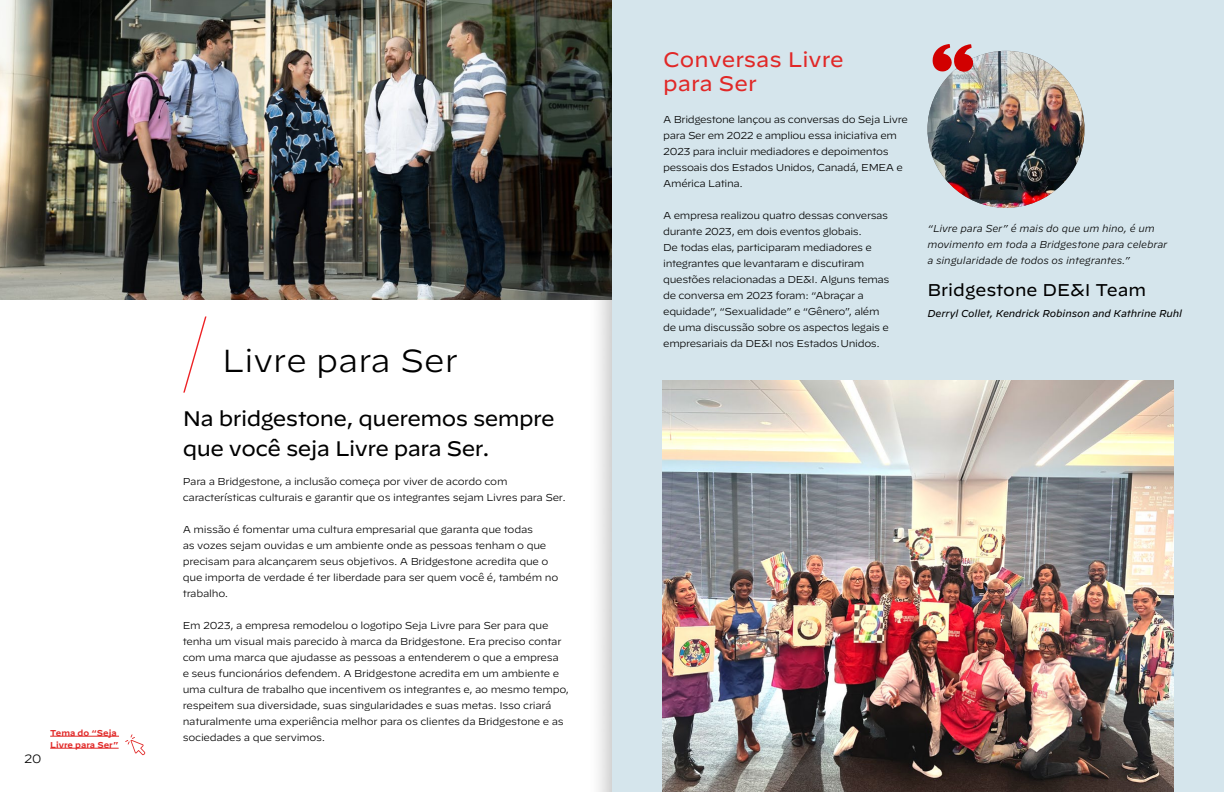
<style>
.page{position:relative;width:1224px;height:792px;background:#fff}
.page>*{position:absolute;margin:0;border:0;box-sizing:border-box;transform-origin:0 0}
.t1{font:300 31.8px "Decimal";color:#000}
.t2{font:21px/30px "Decimal";letter-spacing:-.025em;color:#000}
.t3{font:21px/24px "Decimal";color:#e12827}
.t4{font:17px "Decimal";color:#000}
.t5{font:300 12px "Decimal";color:#000}
.t6{font:300 10px/16px "Decimal";letter-spacing:-.025em;color:#000}
.t7{font:italic 300 10px/16px "Decimal";letter-spacing:-.01em;color:#000}
.t8{font:italic 10px "Decimal";letter-spacing:-.01em;color:#000}
.t9{font:600 8.5px/12px "Decimal";color:#e12827}
</style>
<div class="page">
<img style="left:0;top:0;width:612px;height:792px">
<svg style="left:125px;top:734px;width:20px;height:21px"></svg>
<div style="left:612px;top:0;width:612px;height:792px;background:#d5e5ec"></div>
<img style="left:928px;top:51px;width:156px;height:157px;border-radius:78px">
<svg style="left:932px;top:44px;width:42px;height:28px"></svg>
<img style="left:662px;top:381px;width:512px;height:411px">
<svg style="left:183px;top:317px;width:24px;height:76px"></svg>
<p class="t5" style="left:24px;top:751px;width:19px">20</p>
<p class="t9" style="left:50px;top:726px;width:70px">Tema do “Seja<br>Livre para Ser”</p>
<h1 class="t1" style="left:222px;top:342px;width:237px">Livre para Ser</h1>
<h2 class="t2" style="left:183px;top:404px;width:374px">Na bridgestone, queremos sempre que você seja Livre para Ser.</h2>
<p class="t6" style="left:183px;top:474px;width:385px">Para a Bridgestone, a inclusão começa por viver de acordo com características culturais e garantir que os integrantes sejam Livres para Ser.</p>
<p class="t6" style="left:183px;top:522px;width:377px">A missão é fomentar uma cultura empresarial que garanta que todas<br>as vozes sejam ouvidas e um ambiente onde as pessoas tenham o que precisam para alcançarem seus objetivos. A Bridgestone acredita que o que importa de verdade é ter liberdade para ser quem você é, também no trabalho.</p>
<p class="t6" style="left:183px;top:618px;width:388px">Em 2023, a empresa remodelou o logotipo Seja Livre para Ser para que tenha um visual mais parecido à marca da Bridgestone. Era preciso contar com uma marca que ajudasse as pessoas a entenderem o que a empresa<br>e seus funcionários defendem. A Bridgestone acredita em um ambiente e uma cultura de trabalho que incentivem os integrantes e, ao mesmo tempo, respeitem sua diversidade, suas singularidades e suas metas. Isso criará naturalmente uma experiência melhor para os clientes da Bridgestone e as sociedades a que servimos.</p>
<h2 class="t3" style="left:663px;top:48px;width:182px">Conversas Livre para Ser</h2>
<p class="t6" style="left:663px;top:112px;width:246px">A Bridgestone lançou as conversas do Seja Livre para Ser em 2022 e ampliou essa iniciativa em 2023 para incluir mediadores e depoimentos pessoais dos Estados Unidos, Canadá, EMEA e América Latina.</p>
<p class="t6" style="left:663px;top:208px;width:228px">A empresa realizou quatro dessas conversas durante 2023, em dois eventos globais.<br>De todas elas, participaram mediadores e integrantes que levantaram e discutiram questões relacionadas a DE&amp;I. Alguns temas de conversa em 2023 foram: “Abraçar a equidade”, “Sexualidade” e “Gênero”, além de uma discussão sobre os aspectos legais e empresariais da DE&amp;I nos Estados Unidos.</p>
<p class="t7" style="left:928px;top:219px;width:241px">“Livre para Ser” é mais do que um hino, é um movimento em toda a Bridgestone para celebrar a singularidade de todos os integrantes.”</p>
<h3 class="t4" style="left:928px;top:280px;width:220px">Bridgestone DE&amp;I Team</h3>
<p class="t8" style="left:928px;top:304px;width:256px">Derryl Collet, Kendrick Robinson and Kathrine Ruhl</p>
</div>
